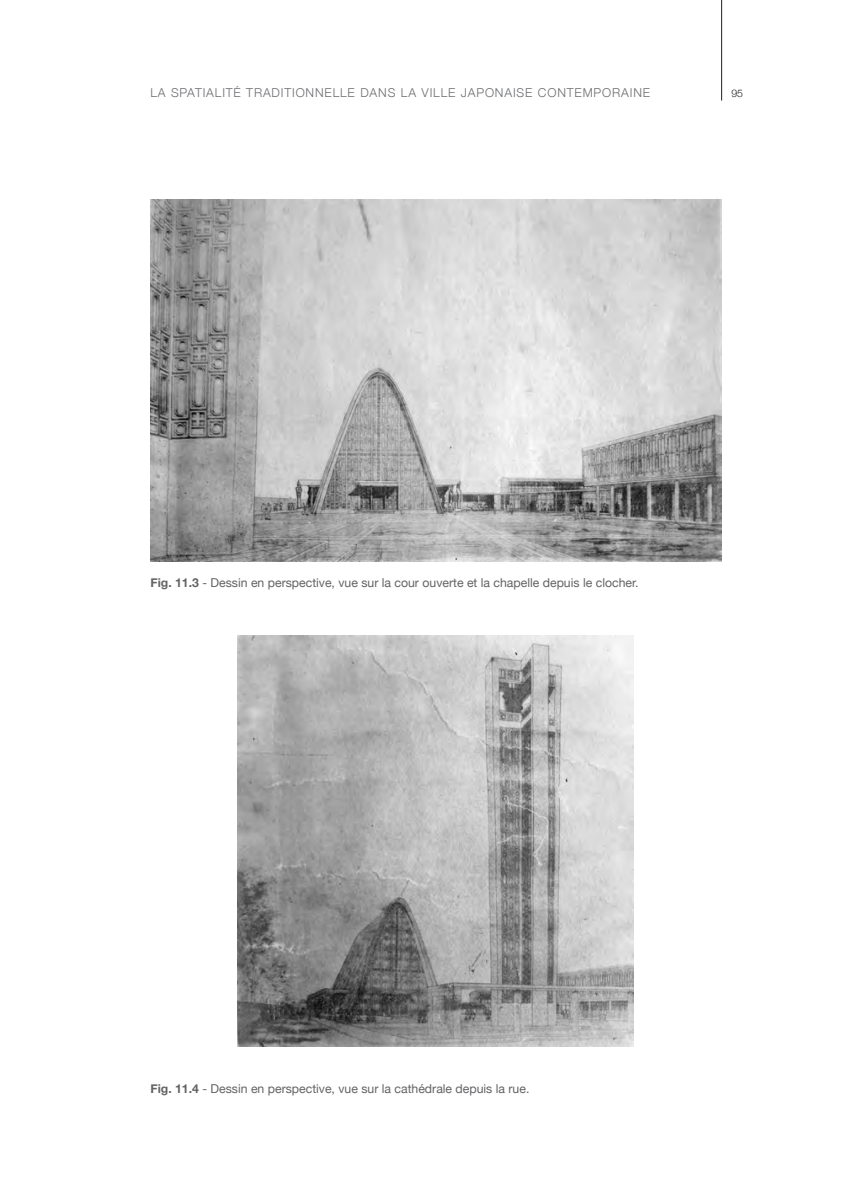
<style>
.page{position:relative;width:847px;height:1194px;background:#fff}
.page>*{position:absolute;margin:0;border:0;box-sizing:border-box;transform-origin:0 0}
.t1{font:12.25px "Helvetica Neue";color:#636366}
.t2{font:300 12.25px "Helvetica Neue";letter-spacing:.07em;color:#6c6d70}
.t3{font:300 10.5px "Helvetica Neue";color:#231f20}
.s1{font-weight:700}
</style>
<div class="page">
<hr style="left:721px;top:0;width:1px;height:101px;background:#231f20">
<img style="left:150px;top:200px;width:571px;height:361px">
<img style="left:237px;top:636px;width:396px;height:410px">
<p class="t2" style="left:150px;top:83px;width:501px">LA SPATIALITÉ TRADITIONNELLE DANS LA VILLE JAPONAISE CONTEMPORAINE</p>
<p class="t3" style="left:731px;top:84px;width:13px">95</p>
<p class="t1" style="left:150px;top:573px;width:489px"><span class="s1">Fig. 11.3</span> - Dessin en perspective, vue sur la cour ouverte et la chapelle depuis le clocher.</p>
<p class="t1" style="left:150px;top:1079px;width:380px"><span class="s1">Fig. 11.4</span> - Dessin en perspective, vue sur la cathédrale depuis la rue.</p>
</div>
